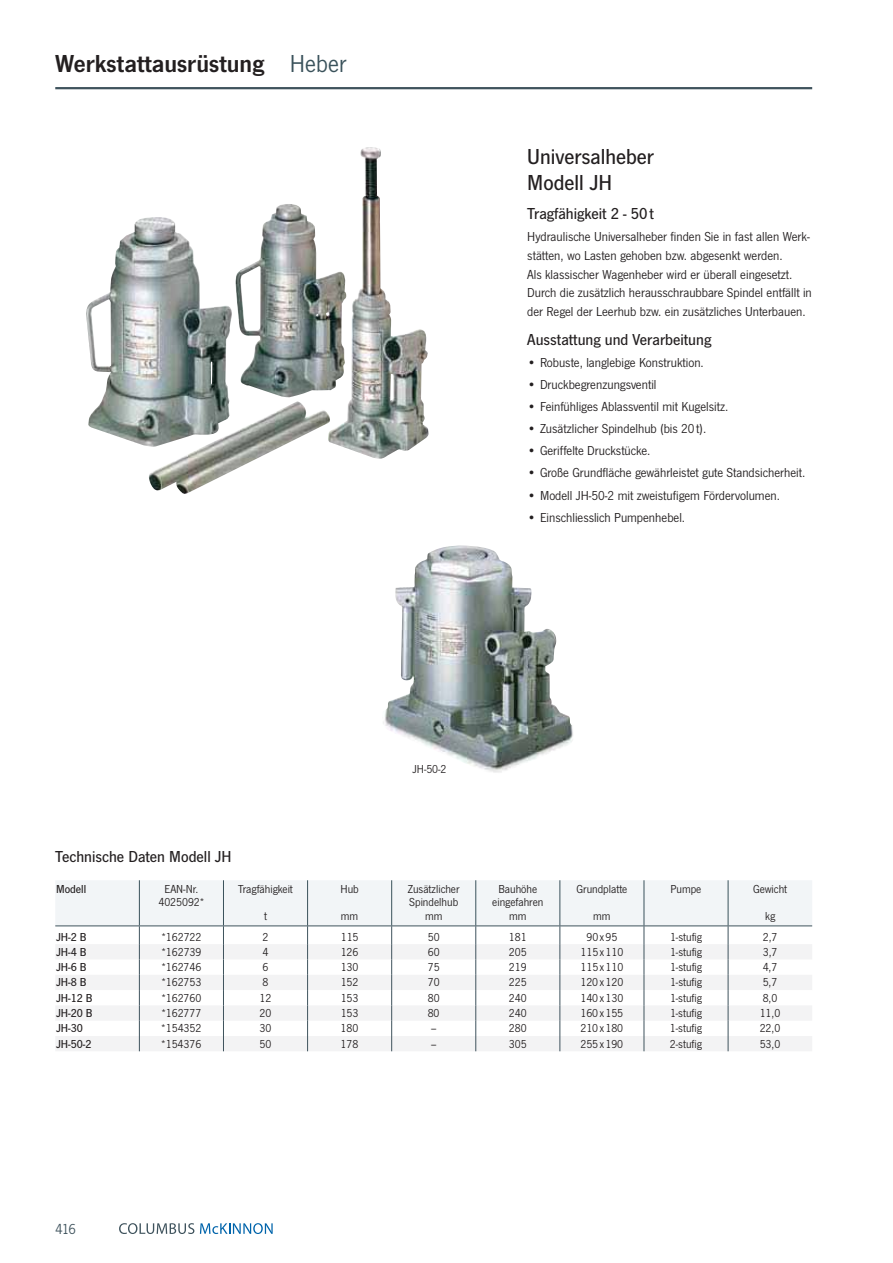
<style>
.page{position:relative;width:893px;height:1263px;background:#fff}
.page>*{position:absolute;margin:0;border:0;box-sizing:border-box;transform-origin:0 0}
.t1{font:25.5px "News Got Dem";color:#231f20}
.t2{font:500 22.5px/26.1px "News Got";color:#231f20}
.t3{font:500 16.5px "News Got";color:#231f20}
.t4{font:15px "News Got";color:#3f535d}
.t5{font:13.5px/18.6px "News Got";color:#231f20}
.t6{font:12px/13.5px "News Got";color:#231f20;text-align:center}
.t7{font:500 12px "News Got";color:#231f20}
.s1{font-family:"News Got";color:#3a525b}
</style>
<div class="page">
<img style="left:86px;top:147px;width:343px;height:312px">
<img style="left:383px;top:545px;width:190px;height:228px">
<hr style="left:55px;top:87px;width:757px;height:2px;background:#3f535d">
<svg style="left:119px;top:1223px;width:75px;height:11px"></svg>
<svg style="left:200px;top:1223px;width:73px;height:11px"></svg>
<svg style="left:55px;top:880px;width:757px;height:171px"></svg>
<h1 class="t1" style="left:55px;top:49px;width:293px">Werkstattausrüstung <span class="s1">Heber</span></h1>
<h2 class="t2" style="left:527px;top:145px;width:128px">Universalheber<br>Modell JH</h2>
<p class="t3" style="left:527px;top:207px;width:128px">Tragfähigkeit 2 - 50 t</p>
<p class="t5" style="left:527px;top:229px;width:286px">Hydraulische Universalheber finden Sie in fast allen Werk&shy;stätten, wo Lasten gehoben bzw. abgesenkt werden.<br>Als klassischer Wagenheber wird er überall eingesetzt.<br>Durch die zusätzlich herausschraubbare Spindel entfällt in der Regel der Leerhub bzw. ein zusätzliches Unterbauen.</p>
<p class="t3" style="left:527px;top:333px;width:186px">Ausstattung und Verarbeitung</p>
<p class="t5" style="left:527px;top:355px;width:178px">• Robuste, langlebige Konstruktion.</p>
<p class="t5" style="left:527px;top:377px;width:131px">• Druckbegrenzungsventil</p>
<p class="t5" style="left:527px;top:399px;width:202px">• Feinfühliges Ablassventil mit Kugelsitz.</p>
<p class="t5" style="left:527px;top:421px;width:181px">• Zusätzlicher Spindelhub (bis 20 t).</p>
<p class="t5" style="left:527px;top:443px;width:125px">• Geriffelte Druckstücke.</p>
<p class="t5" style="left:527px;top:465px;width:280px">• Große Grundfläche gewährleistet gute Stand sicherheit.</p>
<p class="t5" style="left:527px;top:487px;width:254px">• Modell JH-50-2 mit zweistufigem Fördervolumen.</p>
<p class="t5" style="left:527px;top:509px;width:159px">• Einschliesslich Pumpenhebel.</p>
<p class="t3" style="left:55px;top:849px;width:178px">Technische Daten Modell JH</p>
<p class="t7" style="left:56px;top:884px;width:32px">Modell</p>
<p class="t6" style="left:158px;top:883px;width:47px">EAN-Nr.<br>4025092*</p>
<p class="t6" style="left:238px;top:883px;width:56px">Tragfähigkeit</p>
<p class="t6" style="left:264px;top:910px;width:4px">t</p>
<p class="t6" style="left:340px;top:883px;width:20px">Hub</p>
<p class="t6" style="left:341px;top:910px;width:19px">mm</p>
<p class="t6" style="left:412px;top:764px;width:36px">JH-50-2</p>
<p class="t6" style="left:408px;top:883px;width:53px">Zusätzlicher<br>Spindelhub mm</p>
<p class="t6" style="left:492px;top:883px;width:53px">Bauhöhe eingefahren mm</p>
<p class="t6" style="left:576px;top:883px;width:52px">Grundplatte</p>
<p class="t6" style="left:593px;top:910px;width:19px">mm</p>
<p class="t6" style="left:671px;top:883px;width:32px">Pumpe</p>
<p class="t6" style="left:753px;top:883px;width:36px">Gewicht</p>
<p class="t6" style="left:765px;top:910px;width:12px">kg</p>
<p class="t7" style="left:56px;top:932px;width:32px">JH-2 B</p>
<p class="t6" style="left:161px;top:931px;width:42px">*162722</p>
<p class="t6" style="left:263px;top:931px;width:7px">2</p>
<p class="t6" style="left:341px;top:931px;width:19px">115</p>
<p class="t6" style="left:428px;top:931px;width:13px">50</p>
<p class="t6" style="left:509px;top:931px;width:19px">181</p>
<p class="t6" style="left:586px;top:931px;width:32px">90 x 95</p>
<p class="t6" style="left:670px;top:931px;width:33px">1-stufig</p>
<p class="t6" style="left:763px;top:931px;width:16px">2,7</p>
<p class="t7" style="left:56px;top:947px;width:32px">JH-4 B</p>
<p class="t6" style="left:161px;top:946px;width:42px">*162739</p>
<p class="t6" style="left:263px;top:946px;width:7px">4</p>
<p class="t6" style="left:341px;top:946px;width:19px">126</p>
<p class="t6" style="left:428px;top:946px;width:13px">60</p>
<p class="t6" style="left:509px;top:946px;width:19px">205</p>
<p class="t6" style="left:580px;top:946px;width:44px">115 x 110</p>
<p class="t6" style="left:670px;top:946px;width:33px">1-stufig</p>
<p class="t6" style="left:763px;top:946px;width:16px">3,7</p>
<p class="t7" style="left:56px;top:962px;width:32px">JH-6 B</p>
<p class="t6" style="left:161px;top:961px;width:42px">*162746</p>
<p class="t6" style="left:263px;top:961px;width:7px">6</p>
<p class="t6" style="left:341px;top:961px;width:19px">130</p>
<p class="t6" style="left:428px;top:961px;width:13px">75</p>
<p class="t6" style="left:509px;top:961px;width:19px">219</p>
<p class="t6" style="left:580px;top:961px;width:44px">115 x 110</p>
<p class="t6" style="left:670px;top:961px;width:33px">1-stufig</p>
<p class="t6" style="left:763px;top:961px;width:16px">4,7</p>
<p class="t7" style="left:56px;top:978px;width:32px">JH-8 B</p>
<p class="t6" style="left:161px;top:977px;width:42px">*162753</p>
<p class="t6" style="left:263px;top:977px;width:7px">8</p>
<p class="t6" style="left:341px;top:977px;width:19px">152</p>
<p class="t6" style="left:428px;top:977px;width:13px">70</p>
<p class="t6" style="left:509px;top:977px;width:19px">225</p>
<p class="t6" style="left:580px;top:977px;width:44px">120 x 120</p>
<p class="t6" style="left:670px;top:977px;width:33px">1-stufig</p>
<p class="t6" style="left:763px;top:977px;width:16px">5,7</p>
<p class="t7" style="left:56px;top:993px;width:38px">JH-12 B</p>
<p class="t6" style="left:161px;top:992px;width:42px">*162760</p>
<p class="t6" style="left:260px;top:992px;width:13px">12</p>
<p class="t6" style="left:341px;top:992px;width:19px">153</p>
<p class="t6" style="left:428px;top:992px;width:13px">80</p>
<p class="t6" style="left:509px;top:992px;width:19px">240</p>
<p class="t6" style="left:580px;top:992px;width:44px">140 x 130</p>
<p class="t6" style="left:670px;top:992px;width:33px">1-stufig</p>
<p class="t6" style="left:763px;top:992px;width:16px">8,0</p>
<p class="t7" style="left:56px;top:1008px;width:38px">JH-20 B</p>
<p class="t6" style="left:161px;top:1007px;width:42px">*162777</p>
<p class="t6" style="left:260px;top:1007px;width:13px">20</p>
<p class="t6" style="left:341px;top:1007px;width:19px">153</p>
<p class="t6" style="left:428px;top:1007px;width:13px">80</p>
<p class="t6" style="left:509px;top:1007px;width:19px">240</p>
<p class="t6" style="left:580px;top:1007px;width:44px">160 x 155</p>
<p class="t6" style="left:670px;top:1007px;width:33px">1-stufig</p>
<p class="t6" style="left:760px;top:1007px;width:22px">11,0</p>
<p class="t7" style="left:56px;top:1024px;width:28px">JH-30</p>
<p class="t6" style="left:161px;top:1023px;width:42px">*154352</p>
<p class="t6" style="left:259px;top:1023px;width:13px">30</p>
<p class="t6" style="left:341px;top:1023px;width:19px">180</p>
<p class="t6" style="left:431px;top:1023px;width:7px">–</p>
<p class="t6" style="left:509px;top:1023px;width:19px">280</p>
<p class="t6" style="left:580px;top:1023px;width:44px">210 x 180</p>
<p class="t6" style="left:670px;top:1023px;width:33px">1-stufig</p>
<p class="t6" style="left:760px;top:1023px;width:22px">22,0</p>
<p class="t7" style="left:56px;top:1039px;width:37px">JH-50-2</p>
<p class="t6" style="left:161px;top:1038px;width:42px">*154376</p>
<p class="t6" style="left:259px;top:1038px;width:13px">50</p>
<p class="t6" style="left:341px;top:1038px;width:19px">178</p>
<p class="t6" style="left:431px;top:1038px;width:7px">–</p>
<p class="t6" style="left:509px;top:1038px;width:19px">305</p>
<p class="t6" style="left:580px;top:1038px;width:44px">255 x 190</p>
<p class="t6" style="left:670px;top:1038px;width:33px">2-stufig</p>
<p class="t6" style="left:760px;top:1038px;width:22px">53,0</p>
<p class="t4" style="left:55px;top:1223px;width:22px">416</p>
</div>
